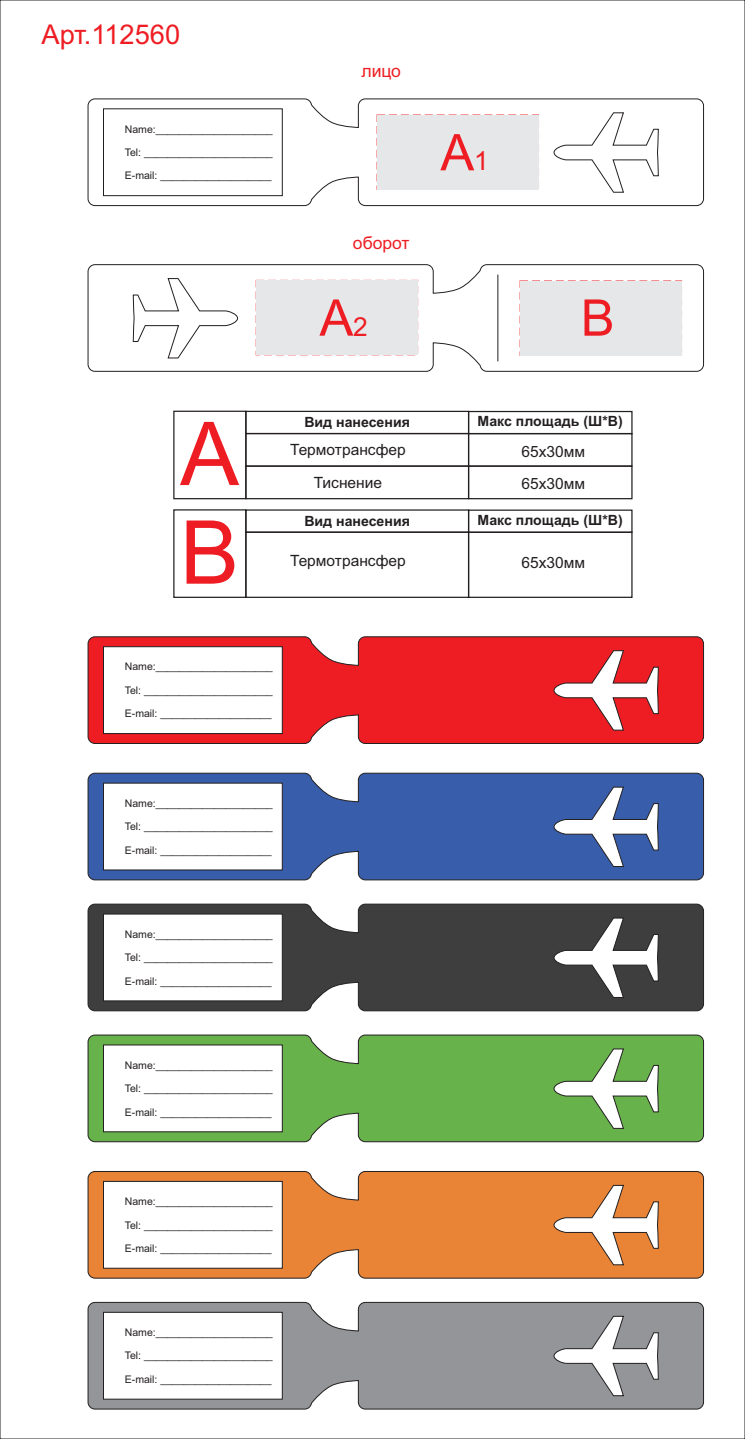
<style>
.page{position:relative;width:745px;height:1439px;background:#fff}
.page>*{position:absolute;margin:0;border:0;box-sizing:border-box;transform-origin:0 0}
.t1{font:88.2px/98.6px "Arial";color:#ee1d23}
.t2{font:50.57px "Arial";color:#ee1d23}
.t3{font:27.21px "Arial";color:#ee1d23}
.t4{font:17.5px "Arial";color:#ee1d23}
.t5{font:15.49px "Arial";color:#231f20}
.t6{font:700 14.09px "Arial";color:#231f20}
.t7{font:10.5px "Arial";color:#231f20}
.s1{font-size:26.25px}
</style>
<div class="page">
<svg style="left:87px;top:98px;width:616px;height:108px"></svg>
<svg style="left:87px;top:264px;width:616px;height:108px"></svg>
<div style="left:103px;top:109px;width:179px;height:87px;border:1px solid #231f20"></div>
<svg style="left:87px;top:636px;width:616px;height:108px;background:#e73238"></svg>
<svg style="left:103px;top:646px;width:179px;height:88px"></svg>
<svg style="left:87px;top:1034px;width:616px;height:108px;background:#73b45b"></svg>
<svg style="left:103px;top:1044px;width:179px;height:88px"></svg>
<svg style="left:87px;top:772px;width:616px;height:108px;background:#4b6cae"></svg>
<svg style="left:103px;top:782px;width:179px;height:88px"></svg>
<svg style="left:87px;top:1171px;width:616px;height:107px;background:#e48c48"></svg>
<svg style="left:103px;top:1181px;width:179px;height:87px"></svg>
<svg style="left:87px;top:903px;width:616px;height:108px;background:#505051"></svg>
<svg style="left:103px;top:913px;width:179px;height:88px"></svg>
<svg style="left:87px;top:1302px;width:616px;height:107px;background:#999b9d"></svg>
<svg style="left:103px;top:1311px;width:179px;height:88px"></svg>
<hr style="left:497px;top:275px;width:1px;height:86px;background:#231f20">
<div style="left:245px;top:411px;width:224px;height:23px;border:1px solid #231f20"></div>
<div style="left:245px;top:433px;width:224px;height:34px;border:1px solid #231f20"></div>
<div style="left:245px;top:531px;width:224px;height:67px;border:1px solid #231f20"></div>
<div style="left:245px;top:465px;width:224px;height:34px;border:1px solid #231f20"></div>
<div style="left:467px;top:531px;width:165px;height:67px;border:1px solid #231f20"></div>
<div style="left:467px;top:465px;width:165px;height:34px;border:1px solid #231f20"></div>
<div style="left:467px;top:411px;width:165px;height:23px;border:1px solid #231f20"></div>
<div style="left:467px;top:509px;width:165px;height:24px;border:1px solid #231f20"></div>
<div style="left:173px;top:411px;width:73px;height:88px;border:1px solid #231f20"></div>
<div style="left:173px;top:509px;width:73px;height:89px;border:1px solid #231f20"></div>
<div style="left:377px;top:115px;width:161px;height:74px;background:#e6e7e9"></div>
<div style="left:256px;top:280px;width:161px;height:75px;background:#e6e7e9"></div>
<svg style="left:519px;top:280px;width:162px;height:76px"></svg>
<div style="left:520px;top:281px;width:161px;height:74px;background:#e6e7e9"></div>
<h3 class="t3" style="left:41px;top:24px;width:140px">Арт.112560</h3>
<p class="t7" style="left:125px;top:125px;width:149px">Name:____________________</p>
<p class="t7" style="left:125px;top:148px;width:149px">Tel: ______________________</p>
<p class="t7" style="left:125px;top:172px;width:148px">E-mail: ___________________</p>
<h3 class="t4" style="left:361px;top:65px;width:41px">лицо</h3>
<h3 class="t4" style="left:353px;top:236px;width:58px">оборот</h3>
<h2 class="t2" style="left:440px;top:133px;width:50px">А<span class="s1">1</span></h2>
<h2 class="t2" style="left:319px;top:299px;width:50px">А<span class="s1">2</span></h2>
<h2 class="t2" style="left:580px;top:299px;width:35px">В</h2>
<h1 class="t1" style="left:180px;top:413px;width:60px">A<br>В</h1>
<h3 class="t6" style="left:304px;top:417px;width:107px">Вид нанесения</h3>
<h3 class="t5" style="left:290px;top:444px;width:117px">Термотрансфер</h3>
<h3 class="t5" style="left:313px;top:476px;width:70px">Тиснение</h3>
<h3 class="t6" style="left:304px;top:515px;width:107px">Вид нанесения</h3>
<h3 class="t5" style="left:290px;top:555px;width:117px">Термотрансфер</h3>
<p class="t7" style="left:125px;top:663px;width:149px">Name:____________________</p>
<p class="t7" style="left:125px;top:686px;width:149px">Tel: ______________________</p>
<p class="t7" style="left:125px;top:709px;width:148px">E-mail: ___________________</p>
<p class="t7" style="left:125px;top:799px;width:149px">Name:____________________</p>
<p class="t7" style="left:125px;top:822px;width:149px">Tel: ______________________</p>
<p class="t7" style="left:125px;top:846px;width:148px">E-mail: ___________________</p>
<p class="t7" style="left:125px;top:930px;width:149px">Name:____________________</p>
<p class="t7" style="left:125px;top:953px;width:149px">Tel: ______________________</p>
<p class="t7" style="left:125px;top:977px;width:148px">E-mail: ___________________</p>
<p class="t7" style="left:125px;top:1061px;width:149px">Name:____________________</p>
<p class="t7" style="left:125px;top:1084px;width:149px">Tel: ______________________</p>
<p class="t7" style="left:125px;top:1108px;width:148px">E-mail: ___________________</p>
<p class="t7" style="left:125px;top:1197px;width:149px">Name:____________________</p>
<p class="t7" style="left:125px;top:1221px;width:149px">Tel: ______________________</p>
<p class="t7" style="left:125px;top:1244px;width:148px">E-mail: ___________________</p>
<p class="t7" style="left:125px;top:1328px;width:149px">Name:____________________</p>
<p class="t7" style="left:125px;top:1351px;width:149px">Tel: ______________________</p>
<p class="t7" style="left:125px;top:1375px;width:148px">E-mail: ___________________</p>
<h3 class="t6" style="left:477px;top:416px;width:147px">Макс площадь (Ш*В)</h3>
<h3 class="t5" style="left:521px;top:445px;width:65px">65х30мм</h3>
<h3 class="t5" style="left:521px;top:478px;width:65px">65х30мм</h3>
<h3 class="t6" style="left:477px;top:514px;width:147px">Макс площадь (Ш*В)</h3>
<h3 class="t5" style="left:521px;top:557px;width:65px">65х30мм</h3>
</div>
